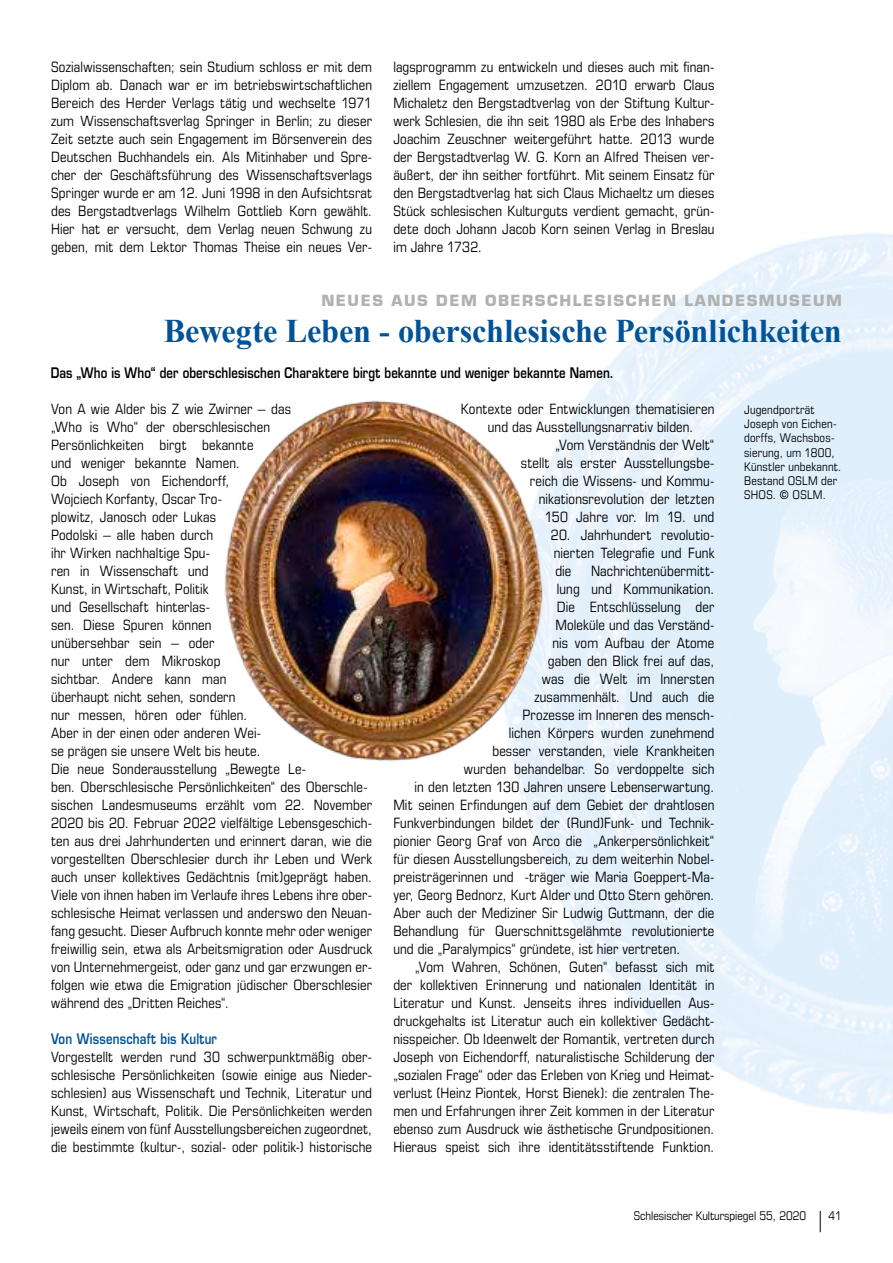
<style>
.page{position:relative;width:893px;height:1263px;background:#fff}
.page>*{position:absolute;margin:0;border:0;box-sizing:border-box;transform-origin:0 0}
.t1{font:700 33px "Times New Roman";letter-spacing:-.005em;color:#005396}
.t2{font:700 15px "Eurostile";letter-spacing:.1em;color:#b0b2b2}
.t3{font:condensed 14.25px/18px "Eurostile LTCE";letter-spacing:.01em;color:#000;text-align:justify}
.t4{font:600 14.25px "Eurostile";letter-spacing:.01em;color:#000;scale:.8 1}
.t5{font:600 14.25px "Eurostile";letter-spacing:.02em;color:#005396;scale:.8 1}
.t6{font:condensed 12px/14.2px "Eurostile LTCE";letter-spacing:.015em;color:#000}
</style>
<div class="page">
<svg style="left:820px;top:1211px;width:1px;height:21px"></svg>
<img style="left:513px;top:233px;width:380px;height:881px">
<img style="left:224px;top:391px;width:325px;height:373px">
<p class="t3" style="left:51px;top:58px;width:323px">Sozialwissenschaften; sein Studium schloss er mit dem Diplom ab. Danach war er im betriebswirtschaftlichen Bereich des Herder Verlags tätig und wechselte 1971 zum Wissenschaftsverlag Springer in Berlin; zu dieser Zeit setzte auch sein Engagement im Börsenverein des Deutschen Buchhandels ein. Als Mitinhaber und Spre&shy;cher der Geschäftsführung des Wissenschaftsverlags Springer wurde er am 12. Juni 1998 in den Aufsichtsrat des Bergstadtverlags Wilhelm Gottlieb Korn gewählt.<br>Hier hat er versucht, dem Verlag neuen Schwung zu geben, mit dem Lektor Thomas Theise ein neues Ver-</p>
<p class="t3" style="left:393px;top:58px;width:323px">lagsprogramm zu entwickeln und dieses auch mit finan&shy;ziellem Engagement umzusetzen. 2010 erwarb Claus Michaletz den Bergstadtverlag von der Stiftung Kultur&shy;werk Schlesien, die ihn seit 1980 als Erbe des Inhabers Joachim Zeuschner weitergeführt hatte. 2013 wurde der Bergstadtverlag W. G. Korn an Alfred Theisen ver&shy;äußert, der ihn seither fortführt. Mit seinem Einsatz für den Bergstadtverlag hat sich Claus Michaeltz um dieses Stück schlesischen Kulturguts verdient gemacht, grün&shy;dete doch Johann Jacob Korn seinen Verlag in Breslau im Jahre 1732.</p>
<p class="t2" style="left:321px;top:291px;width:522px">NEUES AUS DEM OBERSCHLESISCHEN LANDESMUSEUM</p>
<h1 class="t1" style="left:164px;top:312px;width:680px">Bewegte Leben - oberschlesische Persönlichkeiten</h1>
<p class="t4" style="left:51px;top:364px;width:705px">Das „Who is Who“ der oberschlesischen Charaktere birgt bekannte und weniger bekannte Namen.</p>
<p class="t3" style="left:51px;top:400px;width:323px;text-align:left">Von A wie Alder bis Z wie Zwirner – das<br>„Who is Who“ der oberschlesischen<br>Persönlichkeiten birgt bekannte<br>und weniger bekannte Namen.<br>Ob Joseph von Eichendorff,<br>Wojciech Korfanty, Oscar Tro-<br>plowitz, Janosch oder Lukas<br>Podolski – alle haben durch<br>ihr Wirken nachhaltige Spu-<br>ren in Wissenschaft und<br>Kunst, in Wirtschaft, Politik<br>und Gesellschaft hinterlas-<br>sen. Diese Spuren können<br>unübersehbar sein – oder<br>nur unter dem Mikroskop<br>sichtbar. Andere kann man<br>überhaupt nicht sehen, sondern<br>nur messen, hören oder fühlen.<br>Aber in der einen oder anderen Wei-<br>se prägen sie unsere Welt bis heute.<br>Die neue Sonderausstellung „Bewegte Le-<br>ben. Oberschlesische Persönlichkeiten“ des Oberschle&shy;sischen Landesmuseums erzählt vom 22. November 2020 bis 20. Februar 2022 vielfältige Lebensgeschich&shy;ten aus drei Jahrhunderten und erinnert daran, wie die vorgestellten Oberschlesier durch ihr Leben und Werk auch unser kollektives Gedächtnis (mit)geprägt haben.<br>Viele von ihnen haben im Verlaufe ihres Lebens ihre ober&shy;schlesische Heimat verlassen und anderswo den Neuan&shy;fang gesucht. Dieser Aufbruch konnte mehr oder weniger freiwillig sein, etwa als Arbeitsmigration oder Ausdruck von Unternehmergeist, oder ganz und gar erzwungen er&shy;folgen wie etwa die Emigration jüdischer Oberschlesier während des „Dritten Reiches“.</p>
<p class="t5" style="left:51px;top:1030px;width:209px">Von Wissenschaft bis Kultur</p>
<p class="t3" style="left:51px;top:1048px;width:323px">Vorgestellt werden rund 30 schwerpunktmäßig ober&shy;schlesische Persönlichkeiten (sowie einige aus Nieder&shy;schlesien) aus Wissenschaft und Technik, Literatur und Kunst, Wirtschaft, Politik. Die Persönlichkeiten werden jeweils einem von fünf Ausstellungsbereichen zugeordnet, die bestimmte (kultur-, sozial- oder politik-) historische</p>
<p class="t3" style="left:461px;top:400px;width:255px">Kontexte oder Entwicklungen thematisieren</p>
<p class="t3" style="left:488px;top:418px;width:207px">und das Ausstellungsnarrativ bilden.</p>
<p class="t3" style="left:555px;top:436px;width:161px">„Vom Verständnis der Welt“</p>
<p class="t3" style="left:521px;top:454px;width:195px">stellt als erster Ausstellungsbe-</p>
<p class="t3" style="left:530px;top:472px;width:186px">reich die Wissens- und Kommu-</p>
<p class="t3" style="left:539px;top:490px;width:177px">nikationsrevolution der letzten</p>
<p class="t3" style="left:545px;top:508px;width:171px">150 Jahre vor. Im 19. und</p>
<p class="t3" style="left:551px;top:526px;width:165px">20. Jahrhundert revolutio&shy;nierten Telegrafie und Funk die</p>
<p class="t3" style="left:591px;top:562px;width:125px">Nachrichtenübermitt-</p>
<p class="t3" style="left:557px;top:580px;width:159px">lung und Kommunikation.</p>
<p class="t3" style="left:557px;top:598px;width:159px">Die Entschlüsselung der</p>
<p class="t3" style="left:555px;top:616px;width:161px">Moleküle und das Verständ-</p>
<p class="t3" style="left:552px;top:634px;width:163px">nis vom Aufbau der Atome</p>
<p class="t3" style="left:548px;top:652px;width:168px">gaben den Blick frei auf das,</p>
<p class="t3" style="left:542px;top:670px;width:174px">was die Welt im Innersten</p>
<p class="t3" style="left:534px;top:688px;width:182px">zusammenhält. Und auch die</p>
<p class="t3" style="left:522px;top:706px;width:194px">Prozesse im Inneren des mensch-</p>
<p class="t3" style="left:509px;top:724px;width:207px">lichen Körpers wurden zunehmend</p>
<p class="t3" style="left:492px;top:742px;width:223px">besser verstanden, viele Krankheiten</p>
<p class="t3" style="left:464px;top:760px;width:252px">wurden behandelbar. So verdoppelte sich</p>
<p class="t3" style="left:414px;top:778px;width:301px">in den letzten 130 Jahren unsere Lebenserwartung.</p>
<p class="t3" style="left:393px;top:796px;width:323px">Mit seinen Erfindungen auf dem Gebiet der drahtlosen</p>
<p class="t3" style="left:393px;top:814px;width:322px">Funkverbindungen bildet der (Rund)Funk- und Technik-</p>
<p class="t3" style="left:393px;top:832px;width:323px">pionier Georg Graf von Arco die „Ankerpersönlichkeit“</p>
<p class="t3" style="left:393px;top:850px;width:322px">für diesen Ausstellungsbereich, zu dem weiterhin Nobel-</p>
<p class="t3" style="left:393px;top:868px;width:322px">preisträgerinnen und -träger wie Maria Goeppert-Ma-</p>
<p class="t3" style="left:393px;top:886px;width:322px">yer, Georg Bednorz, Kurt Alder und Otto Stern gehören.</p>
<p class="t3" style="left:393px;top:904px;width:322px">Aber auch der Mediziner Sir Ludwig Guttmann, der die</p>
<p class="t3" style="left:393px;top:922px;width:322px">Behandlung für Querschnittsgelähmte revolutionierte</p>
<p class="t3" style="left:393px;top:940px;width:288px">und die „Paralympics“ gründete, ist hier vertreten.</p>
<p class="t3" style="left:415px;top:958px;width:301px">„Vom Wahren, Schönen, Guten“ befasst sich mit</p>
<p class="t3" style="left:393px;top:976px;width:322px">der kollektiven Erinnerung und nationalen Identität in</p>
<p class="t3" style="left:393px;top:994px;width:322px">Literatur und Kunst. Jenseits ihres individuellen Aus-</p>
<p class="t3" style="left:393px;top:1012px;width:322px">druckgehalts ist Literatur auch ein kollektiver Gedächt-</p>
<p class="t3" style="left:393px;top:1030px;width:323px">nisspeicher. Ob Ideenwelt der Romantik, vertreten durch</p>
<p class="t3" style="left:393px;top:1048px;width:322px">Joseph von Eichendorff, naturalistische Schilderung der</p>
<p class="t3" style="left:393px;top:1066px;width:322px">„sozialen Frage“ oder das Erleben von Krieg und Heimat-</p>
<p class="t3" style="left:393px;top:1084px;width:322px">verlust (Heinz Piontek, Horst Bienek): die zentralen The-</p>
<p class="t3" style="left:393px;top:1102px;width:322px">men und Erfahrungen ihrer Zeit kommen in der Literatur</p>
<p class="t3" style="left:393px;top:1120px;width:322px">ebenso zum Ausdruck wie ästhetische Grundpositionen.</p>
<p class="t3" style="left:393px;top:1138px;width:322px">Hieraus speist sich ihre identitätsstiftende Funktion.</p>
<p class="t6" style="left:744px;top:402px;width:99px">Jugendporträt<br>Joseph von Eichen&shy;dorffs, Wachsbos&shy;sierung, um 1800,<br>Künstler unbekannt.<br>Bestand OSLM der<br>SHOS. © OSLM.</p>
<p class="t6" style="left:634px;top:1208px;width:174px">Schlesischer Kulturspiegel 55, 2020</p>
<p class="t6" style="left:829px;top:1209px;width:15px">41</p>
</div>
